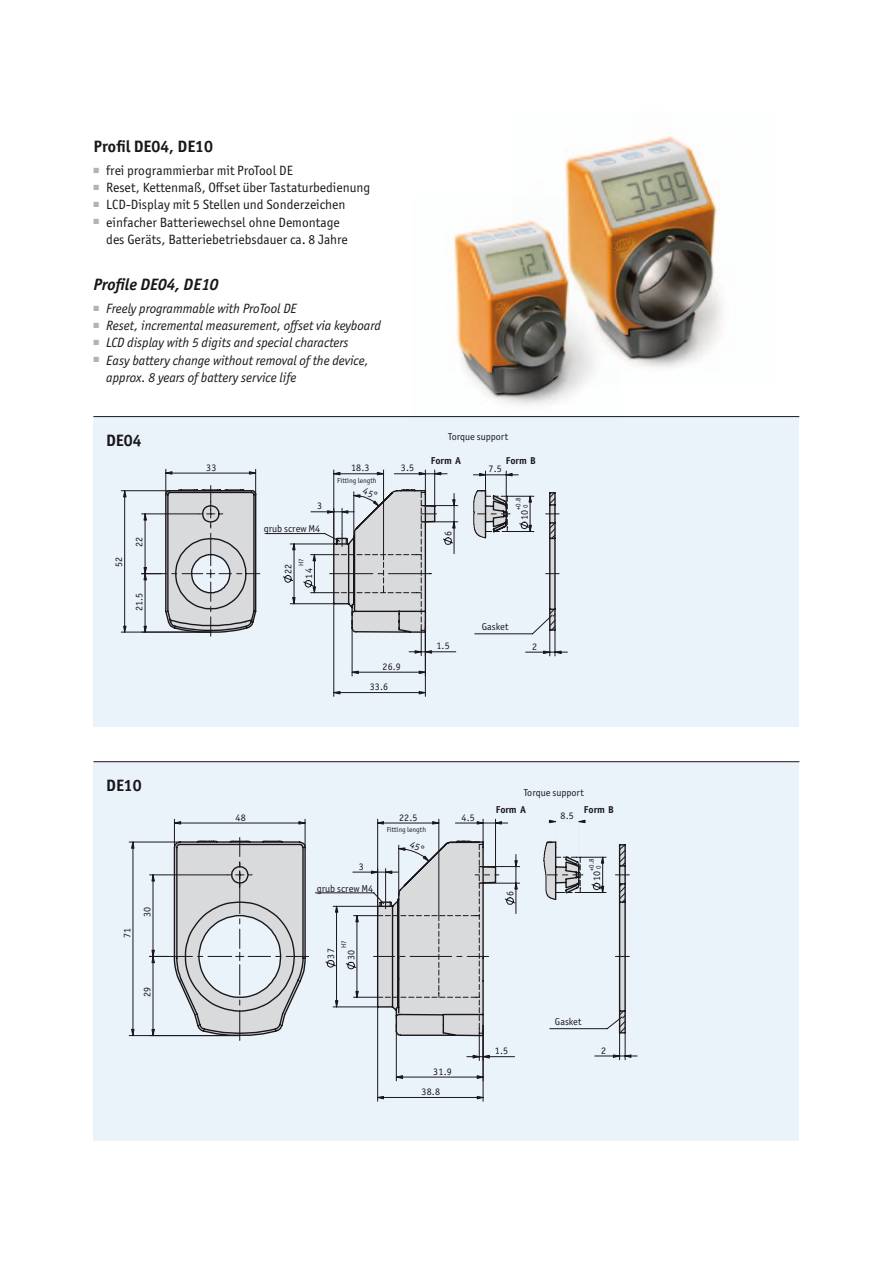
<style>
.page{position:relative;width:893px;height:1263px;background:#fff}
.page>*{position:absolute;margin:0;border:0;box-sizing:border-box;transform-origin:0 0}
.t1{font:700 16.5px "Officina Sans ITC Pro";color:#1a171c}
.t2{font:italic 700 16.5px "Officina Sans ITC Pro";color:#1a171c}
.t3{font:italic 13.5px/17.2px "Officina Sans ITC Pro";color:#1a171c}
.t4{font:13.5px/17.2px "Officina Sans ITC Pro";color:#1a171c}
.t5{font:10.05px "Officina Sans";letter-spacing:.015em;color:#1a171c}
.t6{font:10.05px "Officina Sans ITC Pro";color:#1a171c}
.t7{font:700 10.05px "Officina Sans";letter-spacing:-.005em;color:#1a171c}
.t8{font:7.2px "Officina Sans ITC Pro";color:#1a171c}
.t9{font:6.9px/7.2px "Officina Sans";color:#1a171c}
</style>
<div class="page">
<div style="left:93px;top:416px;width:706px;height:311px;background:#ebf3fa"></div>
<div style="left:94px;top:761px;width:705px;height:380px;background:#ebf3fa"></div>
<hr style="left:483px;top:1025px;width:1px;height:76px;background:#1a171c">
<hr style="left:377px;top:1006px;width:1px;height:95px;background:#1a171c">
<svg style="left:169px;top:955px;width:314px;height:144px"></svg>
<hr style="left:133px;top:842px;width:1px;height:193px;background:#1a171c">
<hr style="left:129px;top:842px;width:51px;height:1px;background:#1a171c">
<hr style="left:129px;top:1035px;width:111px;height:1px;background:#1a171c">
<svg style="left:150px;top:819px;width:156px;height:217px"></svg>
<svg style="left:131px;top:1029px;width:3px;height:7px"></svg>
<hr style="left:121px;top:490px;width:49px;height:1px;background:#1a171c">
<hr style="left:121px;top:632px;width:90px;height:1px;background:#1a171c">
<hr style="left:425px;top:628px;width:1px;height:68px;background:#1a171c">
<hr style="left:333px;top:603px;width:1px;height:93px;background:#1a171c">
<hr style="left:334px;top:692px;width:91px;height:1px;background:#1a171c">
<svg style="left:333px;top:691px;width:7px;height:3px"></svg>
<svg style="left:419px;top:691px;width:7px;height:3px"></svg>
<img style="left:565px;top:136px;width:157px;height:233px">
<img style="left:413px;top:198px;width:206px;height:220px">
<hr style="left:93px;top:416px;width:706px;height:1px;background:#1a171c">
<hr style="left:94px;top:761px;width:705px;height:1px;background:#1a171c">
<svg style="left:315px;top:819px;width:322px;height:241px"></svg>
<svg style="left:123px;top:469px;width:444px;height:207px"></svg>
<p class="t1" style="left:94px;top:136px;width:121px">Profil DE04, DE10</p>
<p class="t4" style="left:94px;top:162px;width:201px"><sup>■</sup> frei programmierbar mit ProTool DE</p>
<p class="t4" style="left:94px;top:179px;width:278px"><sup>■</sup> Reset, Kettenmaß, Offset über Tastaturbedienung</p>
<p class="t4" style="left:94px;top:196px;width:253px"><sup>■</sup> LCD-Display mit 5 Stellen und Sonderzeichen</p>
<p class="t4" style="left:106px;top:213px;width:243px;text-indent:-13px"><sup>■</sup> einfacher Batteriewechsel ohne Demontage des Geräts, Batteriebetriebsdauer ca. 8 Jahre</p>
<p class="t2" style="left:94px;top:275px;width:126px">Profile DE04, DE10</p>
<p class="t3" style="left:94px;top:300px;width:205px"><sup>■</sup> Freely programmable with ProTool DE</p>
<p class="t3" style="left:94px;top:317px;width:289px"><sup>■</sup> Reset, incremental measurement, offset via keyboard</p>
<p class="t3" style="left:94px;top:334px;width:257px"><sup>■</sup> LCD display with 5 digits and special characters</p>
<p class="t3" style="left:106px;top:351px;width:264px;text-indent:-13px"><sup>■</sup> Easy battery change without removal of the device, approx. 8 years of battery service life</p>
<p class="t1" style="left:106px;top:430px;width:37px">DE04</p>
<p class="t6" style="left:448px;top:430px;width:62px">Torque support</p>
<p class="t5" style="left:206px;top:461px;width:12px">33</p>
<p class="t5" style="left:351px;top:462px;width:20px">18.3</p>
<p class="t5" style="left:401px;top:462px;width:15px">3.5</p>
<p class="t7" style="left:431px;top:454px;width:32px">Form A</p>
<p class="t7" style="left:506px;top:454px;width:31px">Form B</p>
<p class="t5" style="left:489px;top:463px;width:15px">7.5</p>
<p class="t8" style="left:337px;top:476px;width:41px">Fitting length</p>
<p class="t5" style="left:317px;top:500px;width:7px">3</p>
<p class="t9" style="left:514px;top:508px;width:12px;text-indent:-2px;rotate:-90deg">+0.8<br>0</p>
<p class="t5" style="left:518px;top:520px;width:12px;rotate:-90deg">10</p>
<p class="t6" style="left:264px;top:522px;width:58px">grub screw M4</p>
<p class="t5" style="left:442px;top:536px;width:7px;rotate:-90deg">6</p>
<p class="t5" style="left:133px;top:547px;width:12px;rotate:-90deg">22</p>
<p class="t5" style="left:113px;top:567px;width:12px;rotate:-90deg">52</p>
<p class="t9" style="left:297px;top:566px;width:9px;rotate:-90deg">H7</p>
<p class="t5" style="left:282px;top:574px;width:12px;rotate:-90deg">22</p>
<p class="t5" style="left:303px;top:578px;width:12px;rotate:-90deg">14</p>
<p class="t5" style="left:133px;top:611px;width:20px;rotate:-90deg">21.5</p>
<p class="t6" style="left:482px;top:621px;width:28px">Gasket</p>
<p class="t5" style="left:436px;top:640px;width:15px">1.5</p>
<p class="t5" style="left:532px;top:640px;width:7px">2</p>
<p class="t5" style="left:382px;top:660px;width:20px">26.9</p>
<p class="t5" style="left:370px;top:681px;width:20px">33.6</p>
<p class="t1" style="left:106px;top:775px;width:37px">DE10</p>
<p class="t5" style="left:236px;top:811px;width:12px">48</p>
<p class="t5" style="left:399px;top:811px;width:20px">22.5</p>
<p class="t5" style="left:462px;top:811px;width:15px">4.5</p>
<p class="t6" style="left:524px;top:786px;width:62px">Torque support</p>
<p class="t7" style="left:496px;top:804px;width:32px">Form A</p>
<p class="t5" style="left:560px;top:810px;width:15px">8.5</p>
<p class="t7" style="left:584px;top:804px;width:31px">Form B</p>
<p class="t5" style="left:121px;top:938px;width:12px;rotate:-90deg">71</p>
<p class="t5" style="left:141px;top:917px;width:12px;rotate:-90deg">30</p>
<p class="t5" style="left:141px;top:997px;width:12px;rotate:-90deg">29</p>
<p class="t5" style="left:359px;top:860px;width:7px">3</p>
<p class="t6" style="left:317px;top:882px;width:58px">grub screw M4</p>
<p class="t8" style="left:387px;top:826px;width:41px">Fitting length</p>
<p class="t9" style="left:340px;top:948px;width:9px;rotate:-90deg">H7</p>
<p class="t5" style="left:325px;top:958px;width:12px;rotate:-90deg">37</p>
<p class="t5" style="left:345px;top:960px;width:12px;rotate:-90deg">30</p>
<p class="t5" style="left:433px;top:1065px;width:20px">31.9</p>
<p class="t5" style="left:422px;top:1086px;width:20px">38.8</p>
<p class="t5" style="left:504px;top:895px;width:7px;rotate:-90deg">6</p>
<p class="t9" style="left:588px;top:869px;width:12px;text-indent:-2px;rotate:-90deg">+0.8<br>0</p>
<p class="t5" style="left:591px;top:881px;width:12px;rotate:-90deg">10</p>
<p class="t5" style="left:495px;top:1045px;width:15px">1.5</p>
<p class="t6" style="left:555px;top:1016px;width:28px">Gasket</p>
<p class="t5" style="left:601px;top:1044px;width:7px">2</p>
</div>
